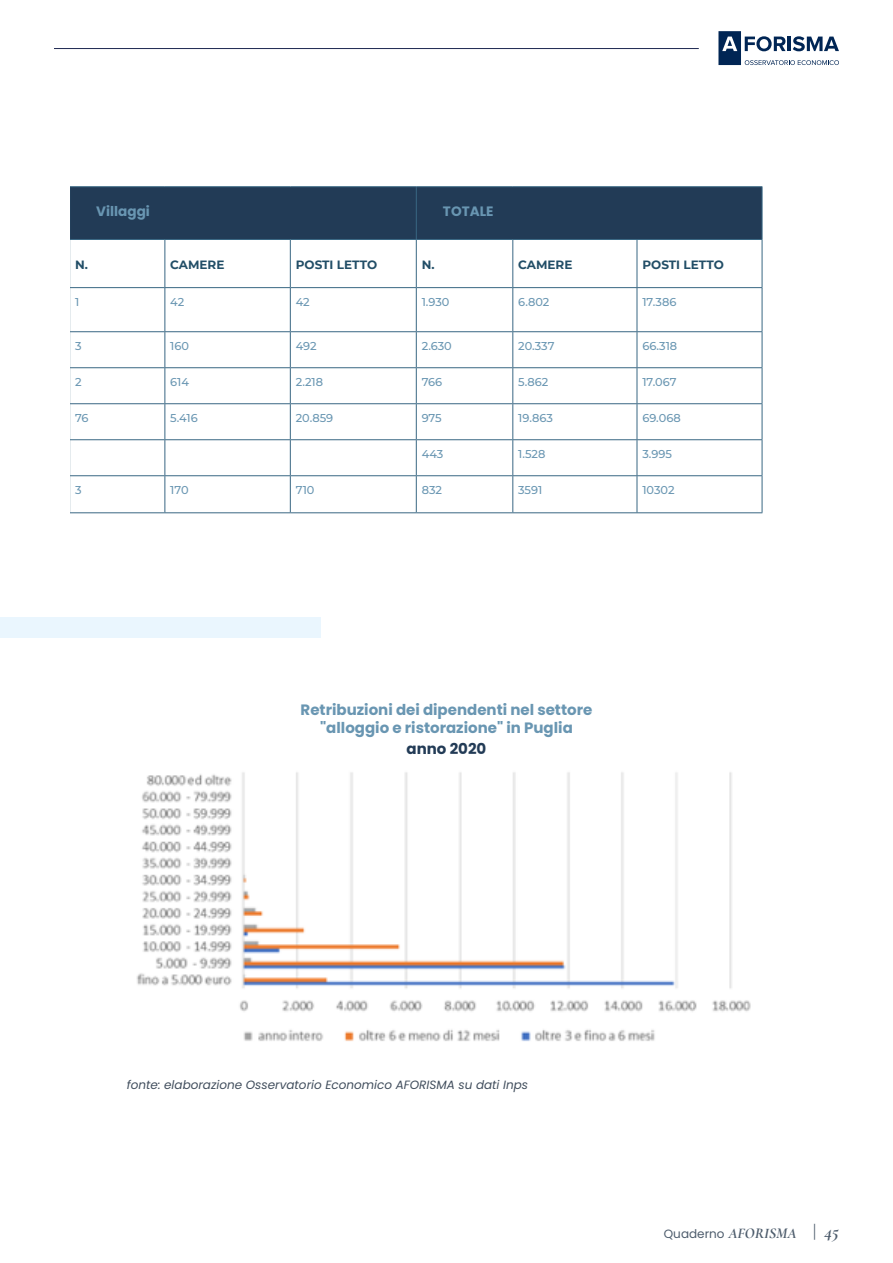
<style>
.page{position:relative;width:893px;height:1263px;background:#fff}
.page>*{position:absolute;margin:0;border:0;box-sizing:border-box;transform-origin:0 0}
.t1{font:700 15px/18px "Poppins";color:#6996b2;text-align:center}
.t2{font:700 15px "Poppins";color:#223b56}
.t3{font:700 13.5px "Poppins";color:#6996b2}
.t4{font:italic 12px "Poppins";color:#414e5d}
.t5{font:700 12px "Montserrat";color:#224e67}
.t6{font:12px "Poppins";color:#4d5c6c}
.t7{font:500 11.4px "Montserrat";color:#6996b2}
.s1{font-family:"Cormorant Garamond";font-weight:700;font-style:italic;font-size:15px}
.s2{font-family:"Cormorant Garamond";font-weight:700;font-size:18px}
.s3{font-family:"Cormorant Garamond";font-weight:700;font-style:italic;font-size:18px}
</style>
<div class="page">
<div style="left:0;top:617px;width:320px;height:20px;background:#eaf6fe"></div>
<img style="left:136px;top:772px;width:615px;height:269px">
<div style="left:70px;top:187px;width:692px;height:52px;background:#223b56"></div>
<hr style="left:70px;top:186px;width:95px;height:1px;background:#396783">
<hr style="left:165px;top:186px;width:125px;height:1px;background:#396783">
<hr style="left:290px;top:186px;width:126px;height:1px;background:#396783">
<hr style="left:416px;top:186px;width:97px;height:1px;background:#396783">
<hr style="left:416px;top:187px;width:1px;height:52px;background:#396783">
<hr style="left:513px;top:186px;width:124px;height:1px;background:#396783">
<hr style="left:637px;top:186px;width:125px;height:1px;background:#396783">
<hr style="left:762px;top:187px;width:1px;height:52px;background:#396783">
<hr style="left:70px;top:239px;width:95px;height:1px;background:#396783">
<hr style="left:165px;top:239px;width:125px;height:1px;background:#396783">
<hr style="left:164px;top:240px;width:1px;height:47px;background:#396783">
<hr style="left:290px;top:239px;width:126px;height:1px;background:#396783">
<hr style="left:290px;top:240px;width:1px;height:47px;background:#396783">
<hr style="left:416px;top:239px;width:97px;height:1px;background:#396783">
<hr style="left:416px;top:240px;width:1px;height:47px;background:#396783">
<hr style="left:513px;top:239px;width:124px;height:1px;background:#396783">
<hr style="left:512px;top:240px;width:1px;height:47px;background:#396783">
<hr style="left:637px;top:239px;width:125px;height:1px;background:#396783">
<hr style="left:637px;top:240px;width:1px;height:47px;background:#396783">
<hr style="left:762px;top:240px;width:1px;height:47px;background:#396783">
<hr style="left:762px;top:288px;width:1px;height:43px;background:#396783">
<hr style="left:762px;top:332px;width:1px;height:35px;background:#396783">
<hr style="left:762px;top:368px;width:1px;height:35px;background:#396783">
<hr style="left:762px;top:404px;width:1px;height:35px;background:#396783">
<hr style="left:762px;top:440px;width:1px;height:35px;background:#396783">
<hr style="left:762px;top:476px;width:1px;height:36px;background:#396783">
<hr style="left:70px;top:287px;width:95px;height:1px;background:#396783">
<hr style="left:165px;top:287px;width:125px;height:1px;background:#396783">
<hr style="left:164px;top:288px;width:1px;height:43px;background:#396783">
<hr style="left:290px;top:287px;width:126px;height:1px;background:#396783">
<hr style="left:290px;top:288px;width:1px;height:43px;background:#396783">
<hr style="left:416px;top:287px;width:97px;height:1px;background:#396783">
<hr style="left:416px;top:288px;width:1px;height:43px;background:#396783">
<hr style="left:513px;top:287px;width:124px;height:1px;background:#396783">
<hr style="left:512px;top:288px;width:1px;height:43px;background:#396783">
<hr style="left:637px;top:287px;width:125px;height:1px;background:#396783">
<hr style="left:637px;top:288px;width:1px;height:43px;background:#396783">
<hr style="left:70px;top:331px;width:95px;height:1px;background:#396783">
<hr style="left:165px;top:331px;width:125px;height:1px;background:#396783">
<hr style="left:164px;top:332px;width:1px;height:35px;background:#396783">
<hr style="left:290px;top:331px;width:126px;height:1px;background:#396783">
<hr style="left:290px;top:332px;width:1px;height:35px;background:#396783">
<hr style="left:416px;top:331px;width:97px;height:1px;background:#396783">
<hr style="left:416px;top:332px;width:1px;height:35px;background:#396783">
<hr style="left:513px;top:331px;width:124px;height:1px;background:#396783">
<hr style="left:512px;top:332px;width:1px;height:35px;background:#396783">
<hr style="left:637px;top:331px;width:125px;height:1px;background:#396783">
<hr style="left:637px;top:332px;width:1px;height:35px;background:#396783">
<hr style="left:70px;top:367px;width:95px;height:1px;background:#396783">
<hr style="left:165px;top:367px;width:125px;height:1px;background:#396783">
<hr style="left:164px;top:368px;width:1px;height:35px;background:#396783">
<hr style="left:290px;top:367px;width:126px;height:1px;background:#396783">
<hr style="left:290px;top:368px;width:1px;height:35px;background:#396783">
<hr style="left:416px;top:367px;width:97px;height:1px;background:#396783">
<hr style="left:416px;top:368px;width:1px;height:35px;background:#396783">
<hr style="left:513px;top:367px;width:124px;height:1px;background:#396783">
<hr style="left:512px;top:368px;width:1px;height:35px;background:#396783">
<hr style="left:637px;top:367px;width:125px;height:1px;background:#396783">
<hr style="left:637px;top:368px;width:1px;height:35px;background:#396783">
<hr style="left:70px;top:403px;width:95px;height:1px;background:#396783">
<hr style="left:165px;top:403px;width:125px;height:1px;background:#396783">
<hr style="left:164px;top:404px;width:1px;height:35px;background:#396783">
<hr style="left:290px;top:403px;width:126px;height:1px;background:#396783">
<hr style="left:290px;top:404px;width:1px;height:35px;background:#396783">
<hr style="left:416px;top:403px;width:97px;height:1px;background:#396783">
<hr style="left:416px;top:404px;width:1px;height:35px;background:#396783">
<hr style="left:513px;top:403px;width:124px;height:1px;background:#396783">
<hr style="left:512px;top:404px;width:1px;height:35px;background:#396783">
<hr style="left:637px;top:403px;width:125px;height:1px;background:#396783">
<hr style="left:637px;top:404px;width:1px;height:35px;background:#396783">
<hr style="left:70px;top:439px;width:95px;height:1px;background:#396783">
<hr style="left:165px;top:439px;width:125px;height:1px;background:#396783">
<hr style="left:164px;top:440px;width:1px;height:35px;background:#396783">
<hr style="left:290px;top:439px;width:126px;height:1px;background:#396783">
<hr style="left:290px;top:440px;width:1px;height:35px;background:#396783">
<hr style="left:416px;top:439px;width:97px;height:1px;background:#396783">
<hr style="left:416px;top:440px;width:1px;height:35px;background:#396783">
<hr style="left:513px;top:439px;width:124px;height:1px;background:#396783">
<hr style="left:512px;top:440px;width:1px;height:35px;background:#396783">
<hr style="left:637px;top:439px;width:125px;height:1px;background:#396783">
<hr style="left:637px;top:440px;width:1px;height:35px;background:#396783">
<hr style="left:70px;top:475px;width:95px;height:1px;background:#396783">
<hr style="left:165px;top:475px;width:125px;height:1px;background:#396783">
<hr style="left:164px;top:476px;width:1px;height:36px;background:#396783">
<hr style="left:290px;top:475px;width:126px;height:1px;background:#396783">
<hr style="left:290px;top:476px;width:1px;height:36px;background:#396783">
<hr style="left:416px;top:475px;width:97px;height:1px;background:#396783">
<hr style="left:416px;top:476px;width:1px;height:36px;background:#396783">
<hr style="left:513px;top:475px;width:124px;height:1px;background:#396783">
<hr style="left:512px;top:476px;width:1px;height:36px;background:#396783">
<hr style="left:637px;top:475px;width:125px;height:1px;background:#396783">
<hr style="left:637px;top:476px;width:1px;height:36px;background:#396783">
<hr style="left:70px;top:512px;width:95px;height:1px;background:#396783">
<hr style="left:165px;top:512px;width:125px;height:1px;background:#396783">
<hr style="left:290px;top:512px;width:126px;height:1px;background:#396783">
<hr style="left:416px;top:512px;width:97px;height:1px;background:#396783">
<hr style="left:513px;top:512px;width:124px;height:1px;background:#396783">
<hr style="left:637px;top:512px;width:125px;height:1px;background:#396783">
<svg style="left:718px;top:31px;width:121px;height:34px"></svg>
<hr style="left:54px;top:48px;width:645px;height:1px;background:#1f2951">
<p class="t3" style="left:96px;top:204px;width:55px">Villaggi</p>
<p class="t3" style="left:443px;top:204px;width:52px">TOTALE</p>
<p class="t5" style="left:75px;top:256px;width:14px">N.</p>
<p class="t5" style="left:170px;top:256px;width:56px">CAMERE</p>
<p class="t5" style="left:296px;top:256px;width:83px">POSTI LETTO</p>
<p class="t5" style="left:422px;top:256px;width:14px">N.</p>
<p class="t5" style="left:518px;top:256px;width:56px">CAMERE</p>
<p class="t5" style="left:642px;top:256px;width:83px">POSTI LETTO</p>
<p class="t7" style="left:75px;top:294px;width:6px">1</p>
<p class="t7" style="left:170px;top:294px;width:16px">42</p>
<p class="t7" style="left:296px;top:294px;width:16px">42</p>
<p class="t7" style="left:422px;top:294px;width:29px">1.930</p>
<p class="t7" style="left:518px;top:294px;width:33px">6.802</p>
<p class="t7" style="left:642px;top:294px;width:35px">17.386</p>
<p class="t7" style="left:75px;top:338px;width:8px">3</p>
<p class="t7" style="left:170px;top:338px;width:20px">160</p>
<p class="t7" style="left:296px;top:338px;width:23px">492</p>
<p class="t7" style="left:422px;top:338px;width:32px">2.630</p>
<p class="t7" style="left:518px;top:338px;width:38px">20.337</p>
<p class="t7" style="left:642px;top:338px;width:36px">66.318</p>
<p class="t7" style="left:75px;top:374px;width:8px">2</p>
<p class="t7" style="left:170px;top:374px;width:20px">614</p>
<p class="t7" style="left:296px;top:374px;width:29px">2.218</p>
<p class="t7" style="left:422px;top:374px;width:22px">766</p>
<p class="t7" style="left:518px;top:374px;width:32px">5.862</p>
<p class="t7" style="left:642px;top:374px;width:36px">17.067</p>
<p class="t7" style="left:75px;top:410px;width:15px">76</p>
<p class="t7" style="left:170px;top:410px;width:29px">5.416</p>
<p class="t7" style="left:296px;top:410px;width:39px">20.859</p>
<p class="t7" style="left:422px;top:410px;width:22px">975</p>
<p class="t7" style="left:518px;top:410px;width:36px">19.863</p>
<p class="t7" style="left:642px;top:410px;width:40px">69.068</p>
<p class="t7" style="left:422px;top:446px;width:23px">443</p>
<p class="t7" style="left:518px;top:446px;width:29px">1.528</p>
<p class="t7" style="left:642px;top:446px;width:31px">3.995</p>
<p class="t7" style="left:75px;top:482px;width:8px">3</p>
<p class="t7" style="left:170px;top:482px;width:20px">170</p>
<p class="t7" style="left:296px;top:482px;width:20px">710</p>
<p class="t7" style="left:422px;top:482px;width:22px">832</p>
<p class="t7" style="left:518px;top:482px;width:26px">3591</p>
<p class="t7" style="left:642px;top:482px;width:34px">10302</p>
<h1 class="t1" style="left:301px;top:700px;width:293px">Retribuzioni dei dipendenti nel settore "alloggio e ristorazione" in Puglia</h1>
<h1 class="t2" style="left:407px;top:739px;width:81px">anno 2020</h1>
<p class="t4" style="left:127px;top:1078px;width:403px">fonte: elaborazione Osservatorio Economico AFORISMA su dati Inps</p>
<p class="t6" style="left:664px;top:1227px;width:177px">Quaderno <span class="s1">AFORISMA</span> <span class="s2">|</span> <span class="s3">45</span></p>
</div>
